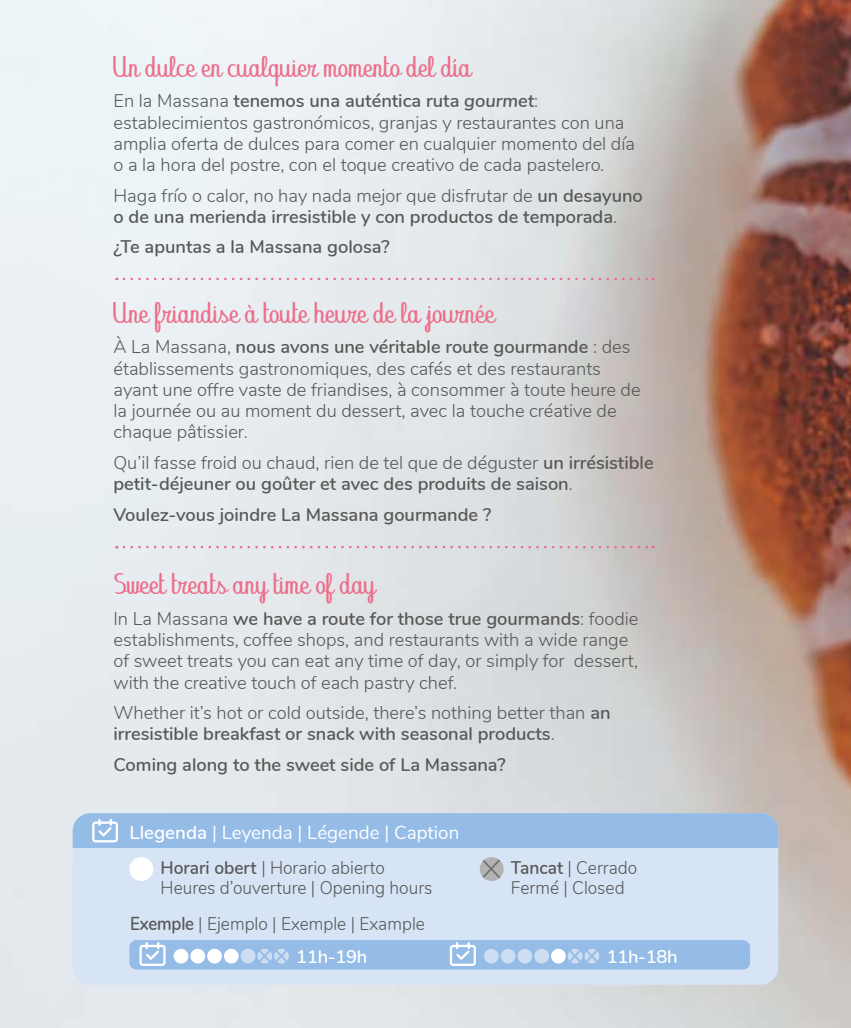
<style>
.page{position:relative;width:851px;height:1028px;background:#fff}
.page>*{position:absolute;margin:0;border:0;box-sizing:border-box;transform-origin:0 0}
.t1{font:27.5px "Abecedary";color:#ed6d8a}
.t2{font:18.75px "Nunito";color:#fff}
.t3{font:300 18.25px/21.2px "Nunito";color:#575756}
.t4{font:600 18.25px/21.2px "Nunito";color:#575756}
.t5{font:300 18.25px/20px "Nunito";color:#575756;scale:.95 1}
.t6{font:600 18.25px "Nunito";letter-spacing:-.015em;color:#fff}
.s1{font-weight:600}
.s2{font-weight:600;font-style:italic}
.s3{font-weight:300}
.s4{font-weight:600;font-size:18.75px}
.s5{font-weight:600;color:#fff}
</style>
<div class="page">
<img style="left:0;top:0;width:850px;height:1028px">
<svg style="left:124px;top:278px;width:529px;height:2px"></svg>
<svg style="left:124px;top:546px;width:529px;height:2px"></svg>
<div style="left:73px;top:813px;width:705px;height:171px;background:#d7e4f6;border-radius:18px"></div>
<div style="left:73px;top:813px;width:705px;height:34px;background:#94bce6"></div>
<div style="left:129px;top:857px;width:24px;height:24px;background:#fff;border-radius:50%"></div>
<svg style="left:479px;top:857px;width:24px;height:24px"></svg>
<svg style="left:92px;top:819px;width:26px;height:23px"></svg>
<div style="left:129px;top:940px;width:621px;height:29px;background:#94bce6;border-radius:7px"></div>
<div style="left:174px;top:948px;width:14px;height:15px;background:#fff;border-radius:50%"></div>
<div style="left:484px;top:948px;width:14px;height:15px;background:#cdddf3;border-radius:50%"></div>
<div style="left:241px;top:948px;width:14px;height:15px;background:#cdddf3;border-radius:50%"></div>
<div style="left:551px;top:948px;width:14px;height:15px;background:#fff;border-radius:50%"></div>
<div style="left:190px;top:948px;width:15px;height:15px;background:#fff;border-radius:50%"></div>
<div style="left:500px;top:948px;width:15px;height:15px;background:#cdddf3;border-radius:50%"></div>
<div style="left:207px;top:948px;width:15px;height:15px;background:#fff;border-radius:50%"></div>
<div style="left:517px;top:948px;width:15px;height:15px;background:#cdddf3;border-radius:50%"></div>
<div style="left:224px;top:948px;width:15px;height:15px;background:#fff;border-radius:50%"></div>
<div style="left:534px;top:948px;width:15px;height:15px;background:#cdddf3;border-radius:50%"></div>
<svg style="left:139px;top:942px;width:27px;height:24px"></svg>
<svg style="left:450px;top:942px;width:26px;height:24px"></svg>
<svg style="left:257px;top:949px;width:32px;height:15px"></svg>
<svg style="left:568px;top:949px;width:32px;height:15px"></svg>
<h1 class="t1" style="left:113px;top:44px;width:359px">Un dulce en cualquier momento del día</h1>
<p class="t3" style="left:113px;top:89px;width:523px">En la Massana <span class="s1">tenemos una auténtica ruta</span> <span class="s2">gourmet</span>: establecimientos gastronómicos, granjas y restaurantes con una amplia oferta de dulces para comer en cualquier momento del día o a la hora del postre, con el toque creativo de cada pastelero.</p>
<p class="t4" style="left:113px;top:184px;width:531px"><span class="s3">Haga frío o calor, no hay nada mejor que disfrutar de</span> un desayuno o de una merienda irresistible y con productos de temporada<span class="s3">.</span></p>
<p class="t4" style="left:113px;top:235px;width:278px">¿Te apuntas a la Massana golosa?</p>
<h1 class="t1" style="left:113px;top:290px;width:383px">Une friandise à toute heure de la journée</h1>
<p class="t3" style="left:113px;top:335px;width:528px">À La Massana, <span class="s1">nous avons une véritable route gourmande</span> : des établissements gastronomiques, des cafés et des restaurants ayant une offre vaste de friandises, à consommer à toute heure de la journée ou au moment du dessert, avec la touche créative de chaque pâtissier.</p>
<p class="t4" style="left:113px;top:451px;width:541px"><span class="s3">Qu’il fasse froid ou chaud, rien de tel que de déguster</span> un irrésistible petit-déjeuner ou goûter et avec des produits de saison<span class="s3">.</span></p>
<p class="t4" style="left:113px;top:502px;width:379px">Voulez-vous joindre La Massana gourmande ?</p>
<h1 class="t1" style="left:113px;top:562px;width:264px">Sweet treats any time of day</h1>
<p class="t3" style="left:113px;top:607px;width:526px">In La Massana <span class="s1">we have a route for those true gourmands</span>: foodie establishments, coffee shops, and restaurants with a wide range of sweet treats you can eat any time of day, or simply for dessert, with the creative touch of each pastry chef.</p>
<p class="t3" style="left:113px;top:701px;width:498px">Whether it’s hot or cold outside, there’s nothing better than <span class="s1">an irresistible breakfast or snack with seasonal products</span>.</p>
<p class="t4" style="left:113px;top:753px;width:394px">Coming along to the sweet side of La Massana?</p>
<p class="t2" style="left:129px;top:818px;width:331px"><span class="s1">Llegenda</span> | Leyenda | Légende | Caption</p>
<p class="t5" style="left:161px;top:856px;width:287px"><span class="s1">Horari obert</span> | Horario abierto<br>Heures d’ouverture | Opening hours</p>
<p class="t5" style="left:511px;top:856px;width:134px"><span class="s1">Tancat</span> | Cerrado<br>Fermé | Closed</p>
<p class="t5" style="left:296px;top:906px;width:137px;line-height:33.2px;text-indent:-166px"><span class="s4">Exemple</span> | Ejemplo | Exemple | Example<br><span class="s5">11h-19h</span></p>
<p class="t6" style="left:606px;top:943px;width:73px">11h-18h</p>
</div>
